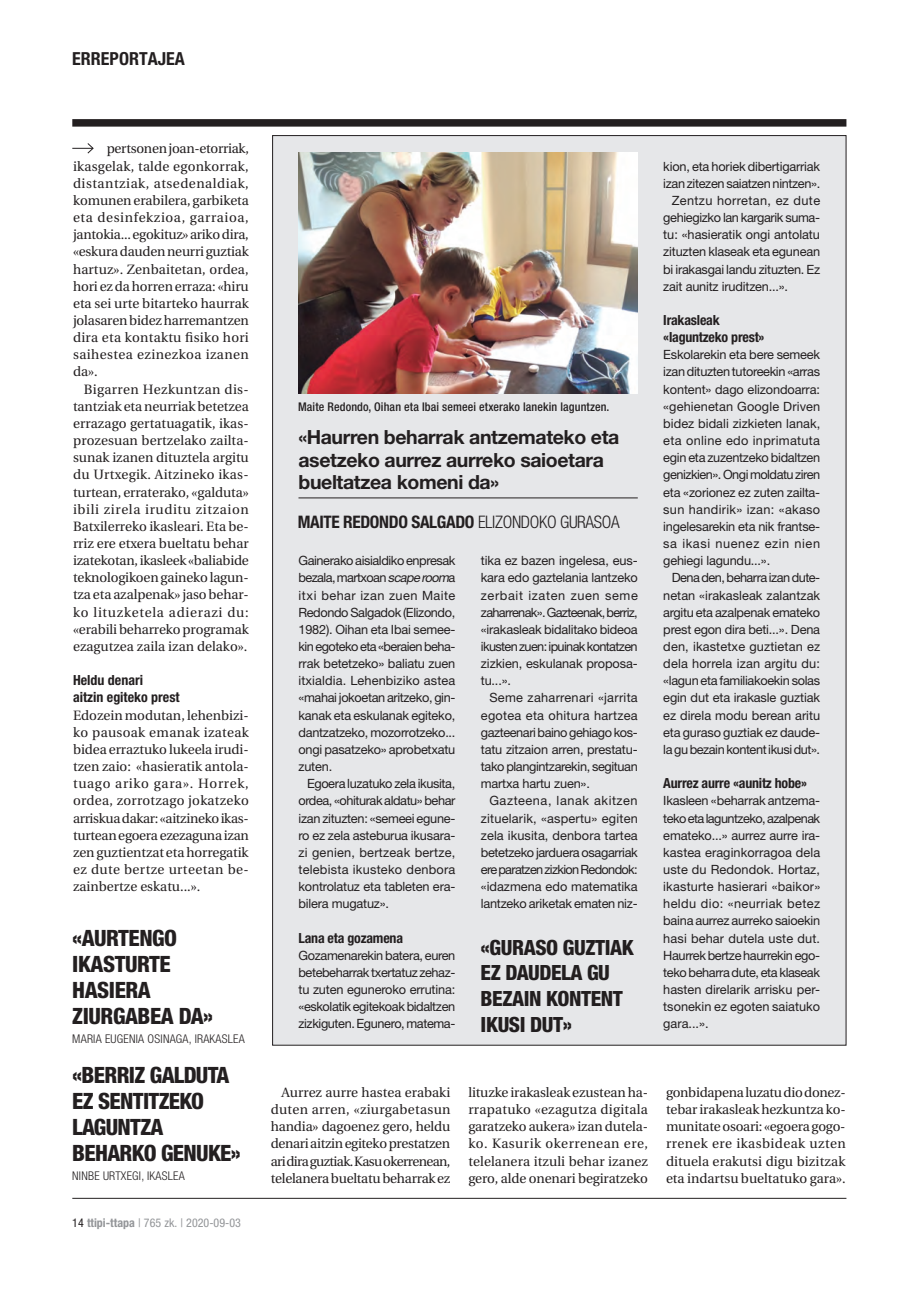
<style>
.page{position:relative;width:906px;height:1289px;background:#fff}
.page>*{position:absolute;margin:0;border:0;box-sizing:border-box;transform-origin:0 0}
.t1{font:800 condensed 22.5px/25.8px "Helvetica Neue";letter-spacing:-.03em;color:#231f20}
.t2{font:800 condensed 21px/25.8px "Helvetica Neue";letter-spacing:-.02em;color:#221e1f}
.t3{font:700 19.5px/22.5px "Helvetica Neue";letter-spacing:-.02em;color:#231f20}
.t4{font:700 condensed 18px "Helvetica Neue";color:#231f20}
.t5{font:700 condensed 17.25px "Helvetica Neue";letter-spacing:-.02em;color:#231f20}
.t6{font:700 condensed 13.95px/17.1px "Helvetica Neue";letter-spacing:-.015em;color:#231f20}
.t7{font:13.5px/17.1px "Utopia";color:#231f20;text-align:justify}
.t8{font:12.75px/17.1px "Helvetica Neue";letter-spacing:-.015em;color:#231f20;text-align:justify}
.t9{font:12.75px "Helvetica Neue";letter-spacing:.03em;color:#231f20}
.t10{font:500 condensed 12px "Helvetica Neue";letter-spacing:.01em;color:#231f20}
.t11{font:300 condensed 12px "Helvetica Neue";letter-spacing:.02em;color:#231f20}
.t12{font:condensed 12px "Helvetica Neue";color:#939598}
.s1{color:#231f20}
.s2{font-weight:700}
.s3{font-weight:300}
.s4{font-style:italic}
</style>
<div class="page">
<hr style="left:72px;top:1197px;width:774px;height:1px;background:#231f20">
<div style="left:72px;top:119px;width:774px;height:8px;background:#231f20"></div>
<svg style="left:72px;top:143px;width:22px;height:11px"></svg>
<div style="left:273px;top:136px;width:573px;height:909px;background:#e6e7e9"></div>
<img style="left:298px;top:152px;width:340px;height:241px">
<hr style="left:298px;top:497px;width:340px;height:1px;background:#231f20">
<h3 class="t4" style="left:72px;top:48px;width:114px">ERREPORTAJEA</h3>
<p class="t7" style="left:73px;top:140px;width:177px;text-indent:34px">pertsonen joan-etorriak, ikasgelak, talde egonkorrak, distantziak, atsedenaldiak, komunen erabilera, garbiketa eta desinfekzioa, garraioa, jantokia... egokituz» ariko dira, «eskura dauden neurri guztiak hartuz». Zenbaitetan, ordea, hori ez da horren erraza: «hiru eta sei urte bitarteko haurrak jolasaren bidez harremantzen dira eta kontaktu fisiko hori saihestea ezinezkoa izanen da».</p>
<p class="t7" style="left:73px;top:381px;width:177px;text-indent:11px">Bigarren Hezkuntzan dis&shy;tantziak eta neurriak betetzea errazago gertatuagatik, ikas&shy;prozesuan bertzelako zailta&shy;sunak izanen dituztela argitu du Urtxegik. Aitzineko ikas&shy;turtean, erraterako, «galduta» ibili zirela iruditu zitzaion Batxilerreko ikasleari. Eta be&shy;rriz ere etxera bueltatu behar izatekotan, ikasleek «baliabide teknologikoen gaineko lagun&shy;tza eta azalpenak» jaso behar&shy;ko lituzketela adierazi du: «erabili beharreko programak ezagutzea zaila izan delako».</p>
<p class="t6" style="left:73px;top:671px;width:108px">Heldu denari<br>aitzin egiteko prest</p>
<p class="t7" style="left:73px;top:706px;width:177px">Edozein modutan, lehenbizi&shy;ko pausoak emanak izateak bidea erraztuko lukeela irudi&shy;tzen zaio: «hasieratik antola&shy;tuago ariko gara». Horrek, ordea, zorrotzago jokatzeko arriskua dakar: «aitzineko ikas&shy;turtean egoera ezezaguna izan zen guztientzat eta horregatik ez dute bertze urteetan be&shy;zainbertze eskatu...».</p>
<h1 class="t1" style="left:72px;top:924px;width:142px">«AURTENGO<br>IKASTURTE<br>HASIERA<br>ZIURGABEA DA»</h1>
<p class="t11" style="left:72px;top:1031px;width:174px">MARIA EUGENIA OSINAGA, IRAKASLEA</p>
<h1 class="t1" style="left:72px;top:1061px;width:170px">«BERRIZ GALDUTA<br>EZ SENTITZEKO<br>LAGUNTZA<br>BEHARKO GENUKE»</h1>
<p class="t11" style="left:72px;top:1168px;width:114px">NINBE URTXEGI, IKASLEA</p>
<p class="t12" style="left:72px;top:1215px;width:170px"><span class="s1">14</span> <span class="s2">ttipi-ttapa</span> | 765 zk. | 2020-09-03</p>
<p class="t10" style="left:298px;top:399px;width:313px">Maite Redondo, Oihan eta Ibai semeei etxerako lanekin laguntzen.</p>
<h3 class="t3" style="left:298px;top:425px;width:322px">«Haurren beharrak antzemateko eta asetzeko aurrez aurreko saioetara bueltatzea komeni da»</h3>
<h3 class="t5" style="left:298px;top:511px;width:323px">MAITE REDONDO SALGADO <span class="s3">ELIZONDOKO GURASOA</span></h3>
<p class="t8" style="left:298px;top:553px;width:158px">Gainerako aisialdiko enpresak bezala, martxoan <span class="s4">scaperoom</span>a itxi behar izan zuen Maite Redondo Salgadok (Elizondo, 1982). Oihan eta Ibai semee&shy;kin egoteko eta «beraien beha&shy;rrak betetzeko» baliatu zuen itxialdia. Lehenbiziko astea «mahai jokoetan aritzeko, gin&shy;kanak eta eskulanak egiteko, dantzatzeko, mozorrotzeko... ongi pasatzeko» aprobetxatu zuten.</p>
<p class="t8" style="left:298px;top:775px;width:158px;text-indent:9px">Egoera luzatuko zela ikusita, ordea, «ohiturak aldatu» behar izan zituzten: «semeei egune&shy;ro ez zela asteburua ikusara&shy;zi genien, bertzeak bertze, telebista ikusteko denbora kontrolatuz eta tableten era&shy;bilera mugatuz».</p>
<p class="t6" style="left:298px;top:928px;width:106px">Lana eta gozamena</p>
<p class="t8" style="left:298px;top:947px;width:158px">Gozamenarekin batera, euren betebeharrak txertatuz zehaz&shy;tu zuten eguneroko errutina: «eskolatik egitekoak bidaltzen zizkiguten. Egunero, matema-</p>
<p class="t8" style="left:481px;top:553px;width:158px">tika ez bazen ingelesa, eus&shy;kara edo gaztelania lantzeko zerbait izaten zuen seme zaharrenak». Gazteenak, berriz, «irakasleak bidalitako bideoa ikusten zuen: ipuinak kontatzen zizkien, eskulanak proposa&shy;tu...».</p>
<p class="t8" style="left:481px;top:690px;width:158px;text-indent:9px">Seme zaharrenari «jarrita egotea eta ohitura hartzea gazteenari baino gehiago kos&shy;tatu zitzaion arren, prestatu&shy;tako plangintzarekin, segituan martxa hartu zuen».</p>
<p class="t8" style="left:481px;top:793px;width:158px;text-indent:9px">Gazteena, lanak akitzen zituelarik, «aspertu» egiten zela ikusita, denbora tartea betetzeko jarduera osagarriak ere paratzen zizkion Redondok: «idazmena edo matematika lantzeko ariketak ematen niz-</p>
<h2 class="t2" style="left:480px;top:933px;width:155px">«GURASO GUZTIAK<br>EZ DAUDELA GU<br>BEZAIN KONTENT<br>IKUSI DUT»</h2>
<p class="t8" style="left:663px;top:158px;width:158px">kion, eta horiek dibertigarriak</p>
<p class="t8" style="left:663px;top:175px;width:158px">izan zitezen saiatzen nintzen».</p>
<p class="t9" style="left:672px;top:191px;width:150px">Zentzu horretan, ez dute</p>
<p class="t8" style="left:663px;top:210px;width:158px">gehiegizko lan kargarik suma-</p>
<p class="t8" style="left:663px;top:227px;width:158px">tu: «hasieratik ongi antolatu</p>
<p class="t8" style="left:663px;top:244px;width:158px">zituzten klaseak eta egunean</p>
<p class="t8" style="left:663px;top:261px;width:158px">bi irakasgai landu zituzten. Ez</p>
<p class="t8" style="left:663px;top:278px;width:126px">zait aunitz iruditzen...».</p>
<p class="t6" style="left:663px;top:311px;width:103px">Irakasleak «laguntzeko prest»</p>
<p class="t8" style="left:663px;top:347px;width:158px">Eskolarekin eta bere semeek izan dituzten tutoreekin «arras kontent» dago elizondoarra: «gehienetan Google Driven bidez bidali zizkieten lanak, eta online edo inprimatuta egin eta zuzentzeko bidaltzen genizkien». Ongi moldatu ziren eta «zorionez ez zuten zailta&shy;sun handirik» izan: «akaso ingelesarekin eta nik frantse&shy;sa ikasi nuenez ezin nien gehiegi lagundu...».</p>
<p class="t8" style="left:663px;top:570px;width:158px;text-indent:9px">Dena den, beharra izan dute&shy;netan «irakasleak zalantzak argitu eta azalpenak emateko prest egon dira beti...». Dena den, ikastetxe guztietan ez dela horrela izan argitu du: «lagun eta familiakoekin solas egin dut eta irakasle guztiak ez direla modu berean aritu eta guraso guztiak ez daude&shy;la gu bezain kontent ikusi dut».</p>
<p class="t6" style="left:663px;top:774px;width:145px">Aurrez aurre «aunitz hobe»</p>
<p class="t8" style="left:663px;top:793px;width:158px">Ikasleen «beharrak antzema&shy;teko eta laguntzeko, azalpenak emateko...» aurrez aurre ira&shy;kastea eraginkorragoa dela uste du Redondok. Hortaz, ikasturte hasierari «baikor» heldu dio: «neurriak betez baina aurrez aurreko saioekin hasi behar dutela uste dut.<br>Haurrek bertze haurrekin ego&shy;teko beharra dute, eta klaseak hasten direlarik arrisku per&shy;tsonekin ez egoten saiatuko gara...».</p>
<p class="t7" style="left:271px;top:1084px;width:181px;text-indent:11px">Aurrez aurre hastea erabaki duten arren, «ziurgabetasun handia» dagoenez gero, heldu denari aitzin egiteko prestatzen ari dira guztiak. Kasu okerrenean, telelanera bueltatu beharrak ez</p>
<p class="t7" style="left:468px;top:1084px;width:181px">lituzke irakasleak ezustean ha&shy;rrapatuko «ezagutza digitala garatzeko aukera» izan dutela&shy;ko. Kasurik okerrenean ere, telelanera itzuli behar izanez gero, alde onenari begiratzeko</p>
<p class="t7" style="left:666px;top:1084px;width:181px">gonbidapena luzatu dio donez&shy;tebar irakasleak hezkuntza ko&shy;munitate osoari: «egoera gogo&shy;rrenek ere ikasbideak uzten dituela erakutsi digu bizitzak eta indartsu bueltatuko gara».</p>
</div>
